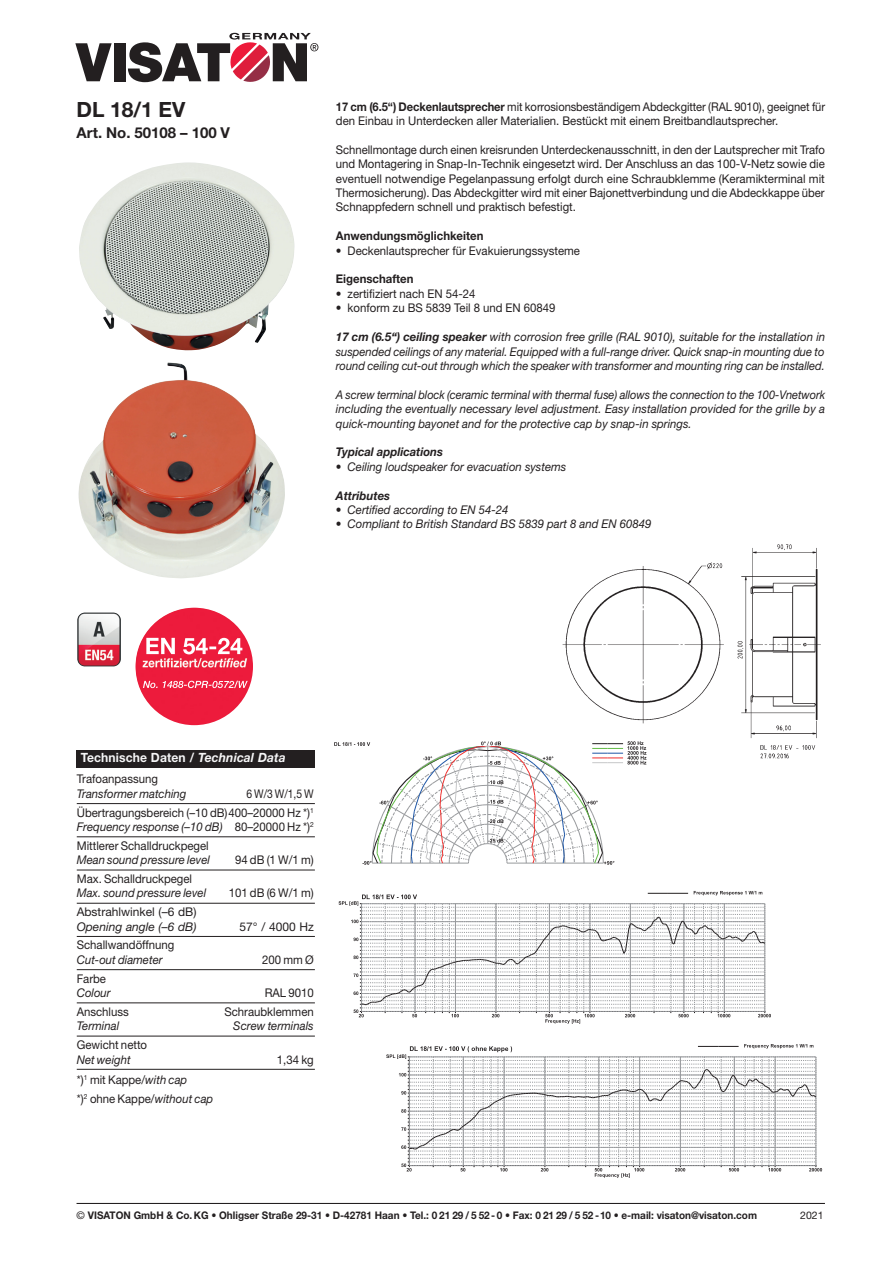
<style>
.page{position:relative;width:893px;height:1263px;background:#fff}
.page>*{position:absolute;margin:0;border:0;box-sizing:border-box;transform-origin:0 0}
.t1{font:700 21px "Helvetica Neue LT Std";color:#231f20}
.t2{font:700 15px "Helvetica Neue LT Std";color:#231f20}
.t3{font:700 12.75px "Helvetica Neue LT Std";letter-spacing:.01em;color:#f6f6f7;scale:.95 1}
.t4{font:12px/14.4px "Helvetica Neue LT Std";color:#231f20;text-align:justify;scale:.94 1}
.t5{font:12px/18.8px "Helvetica Neue LT Std";color:#231f20;scale:.95 1}
.t6{font:italic 12px/14.4px "Helvetica Neue LT Std";color:#231f20;text-align:justify;scale:.96 1}
.t7{font:italic 12px/14.4px "Helvetica Neue LT Std";color:#231f20;text-align:justify;scale:.93 1}
.t8{font:italic 12px "Helvetica Neue LT Std";color:#231f20;scale:.95 1}
.t9{font:12px/14.4px "Helvetica Neue LT Std";color:#231f20;scale:.93 1}
.t10{font:12px/18.8px "Helvetica Neue LT Std";color:#231f20;text-align:right;scale:.86 1}
.t11{font:700 12px "Helvetica Neue LT Std";color:#231f20;scale:.95 1}
.t12{font:12px "Helvetica Neue LT Std";color:#231f20}
.t13{font:italic 700 12px "Helvetica Neue LT Std";color:#231f20;scale:.95 1}
.t14{font:italic 12px "Helvetica Neue LT Std";color:#231f20}
.t15{font:700 10.5px "Helvetica Neue LT Std";color:#231f20;scale:.95 1}
.t16{font:10.5px "Helvetica Neue LT Std";color:#231f20}
.s1{font-weight:700}
.s2{font-style:normal}
.s3{font-style:italic}
.s4{font-weight:400}
</style>
<div class="page">
<svg style="left:75px;top:43px;width:37px;height:38px"></svg>
<div style="left:114px;top:43px;width:11px;height:38px;background:#231f20"></div>
<svg style="left:128px;top:33px;width:190px;height:50px"></svg>
<hr style="left:77px;top:1203px;width:748px;height:1px;background:#231f20">
<img style="left:79px;top:162px;width:216px;height:189px">
<img style="left:78px;top:362px;width:207px;height:217px">
<img style="left:562px;top:544px;width:259px;height:215px">
<svg style="left:335px;top:741px;width:311px;height:124px"></svg>
<svg style="left:339px;top:891px;width:432px;height:133px"></svg>
<div style="left:77px;top:750px;width:238px;height:17px;background:#231f20"></div>
<hr style="left:77px;top:803px;width:238px;height:1px;background:#231f20">
<hr style="left:77px;top:836px;width:238px;height:1px;background:#231f20">
<hr style="left:77px;top:870px;width:238px;height:1px;background:#231f20">
<hr style="left:77px;top:903px;width:238px;height:1px;background:#231f20">
<hr style="left:77px;top:936px;width:238px;height:1px;background:#231f20">
<hr style="left:77px;top:969px;width:238px;height:1px;background:#231f20">
<hr style="left:77px;top:1002px;width:238px;height:1px;background:#231f20">
<hr style="left:77px;top:1036px;width:238px;height:1px;background:#231f20">
<hr style="left:77px;top:1069px;width:238px;height:1px;background:#231f20">
<img style="left:135px;top:608px;width:118px;height:117px;border-radius:59px">
<img style="left:77px;top:612px;width:44px;height:54px">
<svg style="left:386px;top:1044px;width:436px;height:134px"></svg>
<h1 class="t1" style="left:77px;top:97px;width:110px">DL 18/1 EV</h1>
<p class="t2" style="left:77px;top:123px;width:155px">Art. No. 50108 – 100 V</p>
<p class="t9" style="left:336px;top:99px;width:527px"><span class="s1">17 cm (6.5“) Deckenlautsprecher</span> mit korrosionsbeständigem Abdeckgitter (RAL 9010), geeignet für den Einbau in Unterdecken aller Materialien. Bestückt mit einem Breitbandlautsprecher.</p>
<p class="t4" style="left:336px;top:142px;width:522px">Schnellmontage durch einen kreisrunden Unterdeckenausschnitt, in den der Lautsprecher mit Trafo und Montagering in Snap-In-Technik eingesetzt wird. Der Anschluss an das 100-V-Netz sowie die eventuell notwendige Pegelanpassung erfolgt durch eine Schraubklemme (Keramikterminal mit Thermosicherung). Das Abdeckgitter wird mit einer Bajonettverbindung und die Abdeckkappe über Schnappfedern schnell und praktisch befestigt.</p>
<p class="t11" style="left:336px;top:229px;width:157px">Anwendungsmöglichkeiten</p>
<p class="t5" style="left:336px;top:241px;width:258px">• Deckenlautsprecher für Evakuierungssysteme</p>
<p class="t11" style="left:336px;top:272px;width:83px">Eigenschaften</p>
<p class="t5" style="left:336px;top:284px;width:148px">• zertifiziert nach EN 54-24</p>
<p class="t5" style="left:336px;top:298px;width:233px">• konform zu BS 5839 Teil 8 und EN 60849</p>
<p class="t6" style="left:336px;top:329px;width:511px"><span class="s1">17 cm (6.5“) ceiling speaker</span> with corrosion free grille (RAL 9010), suitable for the installation in suspended ceilings of any material. Equipped with a full-range driver. Quick snap-in mounting due to round ceiling cut-out through which the speaker with transformer and mounting ring can be installed.</p>
<p class="t7" style="left:336px;top:387px;width:528px">A screw terminal block (ceramic terminal with thermal fuse) allows the connection to the 100-Vnetwork including the eventually necessary level adjustment. Easy installation provided for the grille by a quick-mounting bayonet and for the protective cap by snap-in springs.</p>
<p class="t13" style="left:336px;top:445px;width:114px">Typical applications</p>
<p class="t8" style="left:336px;top:459px;width:244px"><span class="s2">•</span> Ceiling loudspeaker for evacuation systems</p>
<p class="t13" style="left:336px;top:488px;width:59px">Attributes</p>
<p class="t8" style="left:336px;top:502px;width:183px"><span class="s2">•</span> Certified according to EN 54-24</p>
<p class="t8" style="left:336px;top:517px;width:334px"><span class="s2">•</span> Compliant to British Standard BS 5839 part 8 and EN 60849</p>
<p class="t3" style="left:81px;top:750px;width:217px">Technische Daten / <span class="s3">Technical Data</span></p>
<p class="t5" style="left:77px;top:769px;width:87px">Trafoanpassung</p>
<p class="t8" style="left:77px;top:786px;width:117px">Transformer matching</p>
<p class="t10" style="left:77px;top:784px;width:277px">6 W/3 W/1,5 W<br>Übertragungsbereich (–10 dB) 400–20000 Hz *)<sup>1</sup></p>
<p class="t5" style="left:77px;top:817px;width:251px"><span class="s3">Frequency response (–10 dB)</span> 80–20000 Hz *)<sup>2<br></sup>Mittlerer Schalldruckpegel</p>
<p class="t8" style="left:77px;top:853px;width:142px">Mean sound pressure level</p>
<p class="t5" style="left:235px;top:850px;width:84px">94 dB (1 W/1 m)</p>
<p class="t5" style="left:77px;top:869px;width:123px">Max. Schalldruckpegel</p>
<p class="t8" style="left:77px;top:886px;width:138px">Max. sound pressure level</p>
<p class="t5" style="left:229px;top:884px;width:91px">101 dB (6 W/1 m)</p>
<p class="t12" style="left:77px;top:905px;width:121px">Abstrahlwinkel (–6 dB)</p>
<p class="t14" style="left:77px;top:919px;width:121px">Opening angle (–6 dB)</p>
<p class="t12" style="left:240px;top:919px;width:76px">57° / 4000 Hz</p>
<p class="t5" style="left:77px;top:936px;width:104px">Schallwandöffnung</p>
<p class="t8" style="left:77px;top:952px;width:92px">Cut-out diameter</p>
<p class="t5" style="left:262px;top:950px;width:56px">200 mm Ø</p>
<p class="t5" style="left:77px;top:969px;width:32px">Farbe</p>
<p class="t8" style="left:77px;top:986px;width:37px">Colour</p>
<p class="t5" style="left:265px;top:983px;width:53px">RAL 9010</p>
<p class="t5" style="left:77px;top:1002px;width:56px">Anschluss</p>
<p class="t5" style="left:224px;top:1002px;width:96px">Schraubklemmen</p>
<p class="t8" style="left:77px;top:1019px;width:46px">Terminal</p>
<p class="t8" style="left:233px;top:1019px;width:86px">Screw terminals</p>
<p class="t5" style="left:77px;top:1035px;width:76px">Gewicht netto</p>
<p class="t8" style="left:77px;top:1052px;width:58px">Net weight</p>
<p class="t5" style="left:277px;top:1050px;width:40px">1,34 kg</p>
<p class="t5" style="left:77px;top:1071px;width:145px">*)<sup>1</sup> mit Kappe/<span class="s3">with cap<br></span>*)<sup>2</sup> ohne Kappe/<span class="s3">without cap</span></p>
<p class="t15" style="left:77px;top:1209px;width:718px"><span class="s4">©</span> VISATON GmbH &amp; Co. KG • Ohligser Straße 29-31 • D-42781 Haan • Tel.: 0 21 29 / 5 52- 0 • Fax: 0 21 29 / 5 52 -10 • e-mail: visaton@visaton.com</p>
<p class="t16" style="left:800px;top:1209px;width:25px">2021</p>
</div>
